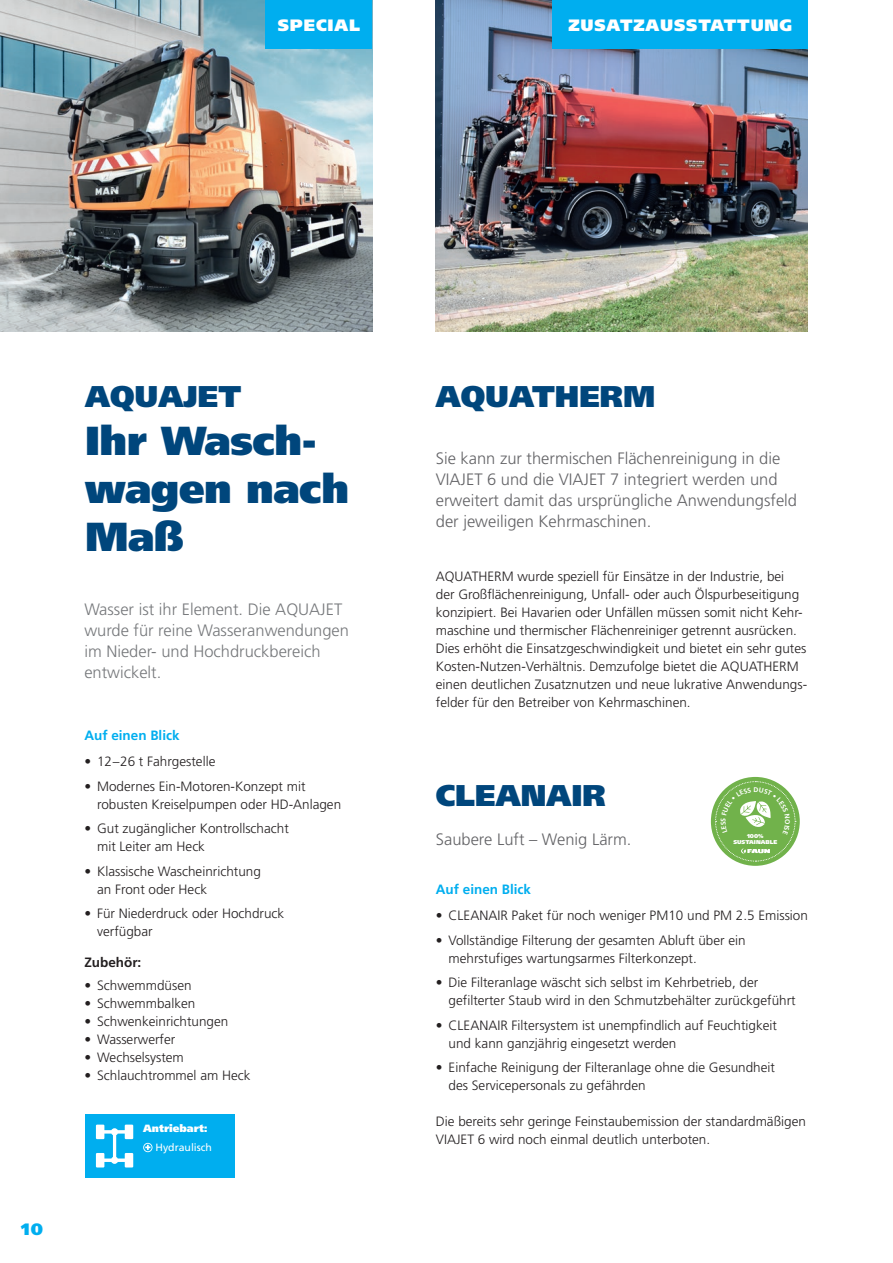
<style>
.page{position:relative;width:893px;height:1263px;background:#fff}
.page>*{position:absolute;margin:0;border:0;box-sizing:border-box;transform-origin:0 0}
.t1{font:900 40.5px/48px "Frutiger";letter-spacing:-.01em;color:#00467c}
.t2{font:900 30px "Frutiger";color:#00467c}
.t3{font:300 16.5px/21px "Frutiger";color:#636366}
.t4{font:300 16.5px/21px "Frutiger";color:#76787b}
.t5{font:900 16.5px "Frutiger";letter-spacing:.05em;color:#fff}
.t6{font:900 16.5px "Frutiger";color:#00aeef}
.t7{font:300 13.5px/18px "Frutiger";color:#231f20}
.t8{font:700 13.5px "Frutiger";color:#00aeef}
.t9{font:700 13.5px "Frutiger";color:#231f20}
.t10{font:900 10.5px "Frutiger";color:#fff}
.t11{font:10.5px "Frutiger";color:#fff}
.t12{font:900 5.55px/5.7px "Frutiger";color:#fff;text-align:center}
</style>
<div class="page">
<img style="left:0;top:0;width:372px;height:332px">
<img style="left:436px;top:0;width:372px;height:332px">
<div style="left:711px;top:777px;width:89px;height:89px;background:#71b24b;border-radius:50%"></div>
<div style="left:553px;top:0;width:255px;height:49px;background:#00aeef"></div>
<div style="left:85px;top:1114px;width:150px;height:64px;background:#00aeef"></div>
<svg style="left:143px;top:1143px;width:10px;height:9px"></svg>
<svg style="left:96px;top:1124px;width:37px;height:43px"></svg>
<div style="left:266px;top:0;width:106px;height:49px;background:#00aeef"></div>
<svg style="left:715px;top:781px;width:81px;height:81px"></svg>
<p class="t5" style="left:278px;top:15px;width:84px">SPECIAL</p>
<p class="t5" style="left:568px;top:15px;width:225px">ZUSATZAUSSTATTUNG</p>
<p class="t6" style="left:21px;top:1219px;width:23px">10</p>
<h2 class="t2" style="left:85px;top:378px;width:158px">AQUAJET</h2>
<h1 class="t1" style="left:85px;top:416px;width:266px">Ihr Wasch&shy;wagen nach<br>Maß</h1>
<p class="t4" style="left:84px;top:599px;width:266px">Wasser ist ihr Element. Die AQUAJET wurde für reine Wasseranwendungen im Nieder- und Hochdruckbereich entwickelt.</p>
<p class="t8" style="left:84px;top:727px;width:97px">Auf einen Blick</p>
<p class="t7" style="left:84px;top:753px;width:133px">• 12–26 t Fahrgestelle</p>
<p class="t7" style="left:97px;top:777px;width:246px;text-indent:-13px">• Modernes Ein-Motoren-Konzept mit robusten Kreiselpumpen oder HD-Anlagen</p>
<p class="t7" style="left:97px;top:820px;width:193px;text-indent:-13px">• Gut zugänglicher Kontrollschacht mit Leiter am Heck</p>
<p class="t7" style="left:97px;top:862px;width:165px;text-indent:-13px">• Klassische Wascheinrichtung an Front oder Heck</p>
<p class="t7" style="left:97px;top:904px;width:189px;text-indent:-13px">• Für Niederdruck oder Hochdruck verfügbar</p>
<p class="t9" style="left:84px;top:955px;width:59px">Zubehör:</p>
<p class="t7" style="left:84px;top:976px;width:109px">• Schwemmdüsen</p>
<p class="t7" style="left:84px;top:994px;width:113px">• Schwemmbalken</p>
<p class="t7" style="left:84px;top:1012px;width:146px">• Schwenkeinrichtungen</p>
<p class="t7" style="left:84px;top:1030px;width:92px">• Wasserwerfer</p>
<p class="t7" style="left:84px;top:1048px;width:101px">• Wechselsystem</p>
<p class="t7" style="left:84px;top:1066px;width:168px">• Schlauchtrommel am Heck</p>
<p class="t10" style="left:143px;top:1122px;width:66px">Antriebart:</p>
<p class="t11" style="left:155px;top:1141px;width:58px">Hydraulisch</p>
<h2 class="t2" style="left:436px;top:378px;width:221px">AQUATHERM</h2>
<p class="t3" style="left:436px;top:448px;width:363px">Sie kann zur thermischen Flächenreinigung in die VIAJET 6 und die VIAJET 7 integriert werden und erweitert damit das ursprüngliche Anwendungsfeld der jeweiligen Kehrmaschinen.</p>
<p class="t7" style="left:436px;top:567px;width:373px">AQUATHERM wurde speziell für Einsätze in der Industrie, bei<br>der Großflächenreinigung, Unfall- oder auch Ölspurbeseitigung konzipiert. Bei Havarien oder Unfällen müssen somit nicht Kehr&shy;maschine und thermischer Flächenreiniger getrennt ausrücken.<br>Dies erhöht die Einsatzgeschwindigkeit und bietet ein sehr gutes Kosten-Nutzen-Verhältnis. Demzufolge bietet die AQUATHERM einen deutlichen Zusatznutzen und neue lukrative Anwendungs&shy;felder für den Betreiber von Kehrmaschinen.</p>
<h2 class="t2" style="left:436px;top:777px;width:171px">CLEANAIR</h2>
<p class="t3" style="left:436px;top:829px;width:197px">Saubere Luft – Wenig Lärm.</p>
<p class="t8" style="left:436px;top:881px;width:97px">Auf einen Blick</p>
<p class="t7" style="left:436px;top:907px;width:374px">• CLEANAIR Paket für noch weniger PM10 und PM 2.5 Emission</p>
<p class="t7" style="left:449px;top:931px;width:299px;text-indent:-13px">• Vollständige Filterung der gesamten Abluft über ein mehrstufiges wartungsarmes Filterkonzept.</p>
<p class="t7" style="left:449px;top:974px;width:349px;text-indent:-13px">• Die Filteranlage wäscht sich selbst im Kehrbetrieb, der gefilterter Staub wird in den Schmutzbehälter zurückgeführt</p>
<p class="t7" style="left:449px;top:1016px;width:330px;text-indent:-13px">• CLEANAIR Filtersystem ist unempfindlich auf Feuchtigkeit und kann ganzjährig eingesetzt werden</p>
<p class="t7" style="left:449px;top:1058px;width:328px;text-indent:-13px">• Einfache Reinigung der Filteranlage ohne die Gesundheit des Servicepersonals zu gefährden</p>
<p class="t7" style="left:436px;top:1112px;width:372px">Die bereits sehr geringe Feinstaubemission der standardmäßigen<br>VIAJET 6 wird noch einmal deutlich unterboten.</p>
<p class="t12" style="left:733px;top:833px;width:45px">100%<br>SUSTAINABLE</p>
</div>
